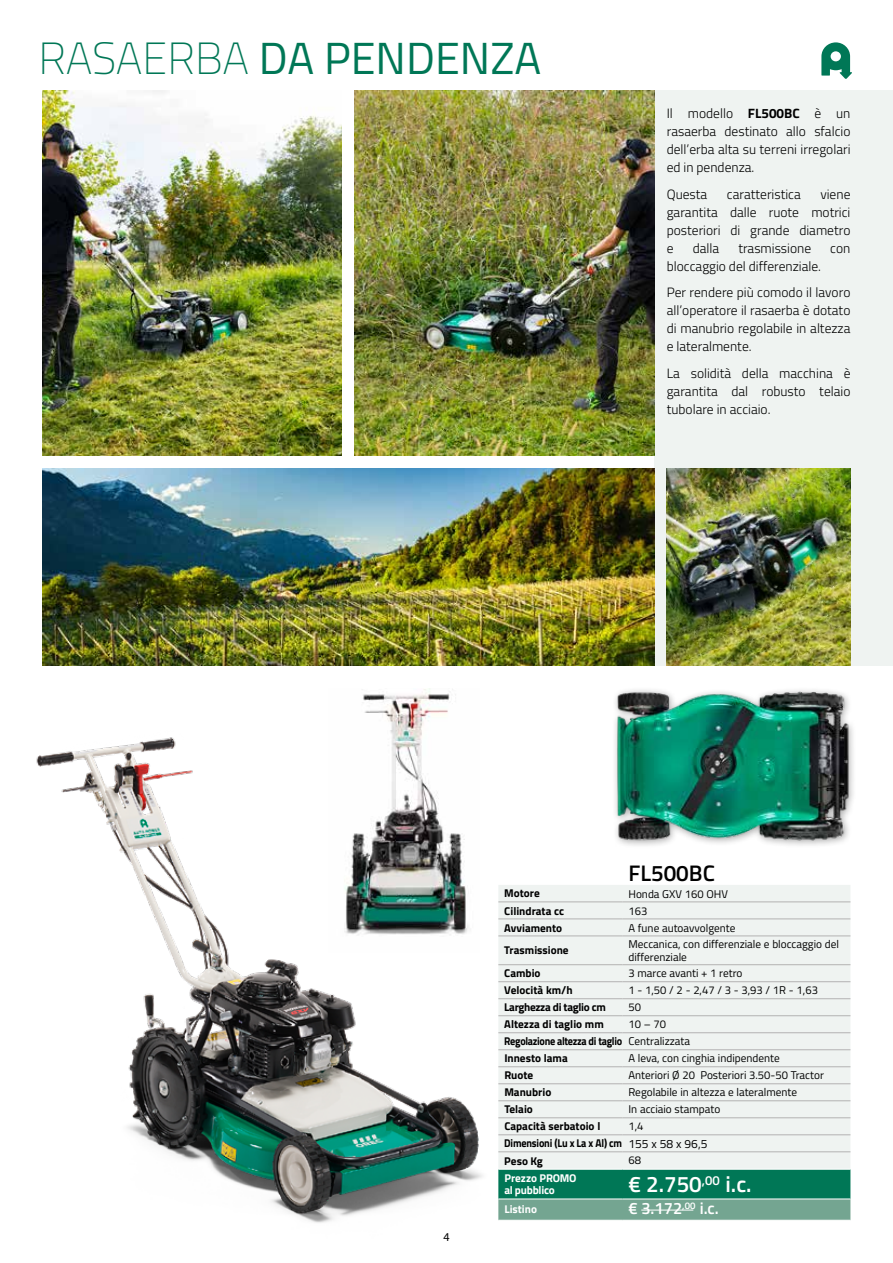
<style>
.page{position:relative;width:893px;height:1263px;background:#fff}
.page>*{position:absolute;margin:0;border:0;box-sizing:border-box;transform-origin:0 0}
.t1{font:45px "Titillium Web";color:#007756}
.t2{font:600 22.5px "Titillium Web";color:#fff}
.t3{font:600 22.5px "Titillium Web";color:#000}
.t4{font:600 16.5px "Titillium Web";color:#fff}
.t5{font:300 13.5px/18px "Titillium Web";color:#000;text-align:justify}
.t6{font:12px "Myriad Pro";color:#000}
.t7{font:11.25px/13.5px "Titillium Web";color:#000}
.t8{font:700 11.25px "Titillium Web";color:#000}
.t9{font:700 11.25px/17px "Titillium Web";letter-spacing:-.03em;color:#000;scale:.91 1}
.t10{font:700 11.25px/17.1px "Titillium Web";letter-spacing:-.02em;color:#000;scale:.91 1}
.t11{font:700 11.25px/12px "Titillium Web";letter-spacing:-.02em;color:#fff}
.t12{font:700 11.25px "Titillium Web";letter-spacing:-.03em;color:#000}
.t13{font:700 11.25px "Titillium Web";color:#fff}
.s1{font-weight:200}
.s2{font-weight:700}
.s3{font-weight:400}
.s4{font-weight:400;font-size:12px}
</style>
<div class="page">
<div style="left:654px;top:90px;width:239px;height:575px;background:#eff3f1"></div>
<img style="left:363px;top:688px;width:93px;height:28px">
<img style="left:36px;top:716px;width:447px;height:507px">
<svg style="left:821px;top:42px;width:31px;height:37px"></svg>
<img style="left:43px;top:90px;width:299px;height:366px">
<img style="left:43px;top:468px;width:611px;height:197px">
<img style="left:667px;top:468px;width:183px;height:197px">
<img style="left:355px;top:90px;width:299px;height:366px">
<img style="left:615px;top:690px;width:239px;height:156px">
<div style="left:498px;top:885px;width:352px;height:284px;background:#eff3f1"></div>
<hr style="left:498px;top:902px;width:124px;height:1px;background:#b3b2b2">
<hr style="left:622px;top:902px;width:228px;height:1px;background:#b3b2b2">
<hr style="left:498px;top:919px;width:124px;height:1px;background:#b3b2b2">
<hr style="left:622px;top:919px;width:228px;height:1px;background:#b3b2b2">
<hr style="left:498px;top:936px;width:124px;height:1px;background:#b3b2b2">
<hr style="left:622px;top:936px;width:228px;height:1px;background:#b3b2b2">
<hr style="left:498px;top:964px;width:124px;height:1px;background:#b3b2b2">
<hr style="left:622px;top:964px;width:228px;height:1px;background:#b3b2b2">
<hr style="left:498px;top:981px;width:124px;height:1px;background:#b3b2b2">
<hr style="left:622px;top:981px;width:228px;height:1px;background:#b3b2b2">
<hr style="left:498px;top:998px;width:124px;height:1px;background:#b3b2b2">
<hr style="left:622px;top:998px;width:228px;height:1px;background:#b3b2b2">
<hr style="left:498px;top:1015px;width:124px;height:1px;background:#b3b2b2">
<hr style="left:622px;top:1015px;width:228px;height:1px;background:#b3b2b2">
<hr style="left:498px;top:1032px;width:124px;height:1px;background:#b3b2b2">
<hr style="left:622px;top:1032px;width:228px;height:1px;background:#b3b2b2">
<hr style="left:498px;top:1049px;width:124px;height:1px;background:#b3b2b2">
<hr style="left:622px;top:1049px;width:228px;height:1px;background:#b3b2b2">
<hr style="left:498px;top:1066px;width:124px;height:1px;background:#b3b2b2">
<hr style="left:622px;top:1066px;width:228px;height:1px;background:#b3b2b2">
<hr style="left:498px;top:1083px;width:124px;height:1px;background:#b3b2b2">
<hr style="left:622px;top:1083px;width:228px;height:1px;background:#b3b2b2">
<hr style="left:498px;top:1100px;width:124px;height:1px;background:#b3b2b2">
<hr style="left:622px;top:1100px;width:228px;height:1px;background:#b3b2b2">
<hr style="left:498px;top:1117px;width:124px;height:1px;background:#b3b2b2">
<hr style="left:622px;top:1117px;width:228px;height:1px;background:#b3b2b2">
<hr style="left:498px;top:1134px;width:124px;height:1px;background:#b3b2b2">
<hr style="left:622px;top:1134px;width:228px;height:1px;background:#b3b2b2">
<hr style="left:498px;top:1151px;width:124px;height:1px;background:#b3b2b2">
<hr style="left:622px;top:1151px;width:228px;height:1px;background:#b3b2b2">
<svg style="left:498px;top:1170px;width:352px;height:50px;background:#338c71"></svg>
<hr style="left:498px;top:1199px;width:124px;height:1px;background:#fff">
<hr style="left:622px;top:1199px;width:228px;height:1px;background:#fff">
<hr style="left:641px;top:1210px;width:52px;height:1px;background:#fff">
<h1 class="t1" style="left:38px;top:25px;width:504px"><span class="s1">RASAERBA</span> DA PENDENZA</h1>
<p class="t5" style="left:667px;top:104px;width:185px">Il modello <span class="s2">FL500BC</span> è un rasaerba destinato allo sfalcio dell’erba alta su terreni irregolari ed in pendenza.</p>
<p class="t5" style="left:667px;top:184px;width:42px">Questa</p>
<p class="t5" style="left:727px;top:184px;width:75px">caratteristica</p>
<p class="t5" style="left:667px;top:184px;width:185px;text-indent:154px">viene garantita dalle ruote motrici posteriori di grande diametro e</p>
<p class="t5" style="left:693px;top:238px;width:28px">dalla</p>
<p class="t5" style="left:738px;top:238px;width:74px">trasmissione</p>
<p class="t5" style="left:830px;top:238px;width:22px">con</p>
<p class="t5" style="left:667px;top:252px;width:185px;line-height:26.5px">bloccaggio del differenziale.<br>Per rendere più comodo il lavoro</p>
<p class="t5" style="left:667px;top:301px;width:185px">all’operatore il rasaerba è dotato di manubrio regolabile in altezza e lateralmente.</p>
<p class="t5" style="left:667px;top:363px;width:185px">La solidità della macchina è garantita dal robusto telaio tubolare in acciaio.</p>
<h2 class="t3" style="left:628px;top:856px;width:88px">FL500BC</h2>
<p class="t8" style="left:504px;top:885px;width:37px">Motore</p>
<p class="t7" style="left:628px;top:886px;width:101px">Honda GXV 160 OHV</p>
<p class="t8" style="left:504px;top:902px;width:61px">Cilindrata cc</p>
<p class="t7" style="left:628px;top:903px;width:20px">163</p>
<p class="t8" style="left:504px;top:919px;width:59px">Avviamento</p>
<p class="t7" style="left:628px;top:920px;width:109px">A fune autoavvolgente</p>
<p class="t8" style="left:504px;top:942px;width:66px">Trasmissione</p>
<p class="t7" style="left:628px;top:936px;width:212px">Meccanica, con differenziale e bloccaggio del differenziale</p>
<p class="t8" style="left:504px;top:965px;width:38px">Cambio</p>
<p class="t7" style="left:628px;top:966px;width:115px">3 marce avanti + 1 retro</p>
<p class="t8" style="left:504px;top:982px;width:70px">Velocità km/h</p>
<p class="t7" style="left:628px;top:983px;width:191px">1 - 1,50 / 2 - 2,47 / 3 - 3,93 / 1R - 1,63</p>
<p class="t12" style="left:504px;top:999px;width:103px">Larghezza di taglio cm</p>
<p class="t7" style="left:628px;top:1000px;width:14px">50</p>
<p class="t8" style="left:504px;top:1016px;width:101px">Altezza di taglio mm</p>
<p class="t9" style="left:504px;top:1015px;width:206px;text-indent:124px"><span class="s3">10 – 70<br></span>Regolazione altezza di taglio <span class="s3">Centralizzata<br></span>Innesto lama</p>
<p class="t7" style="left:628px;top:1051px;width:153px">A leva, con cinghia indipendente</p>
<p class="t8" style="left:504px;top:1067px;width:31px">Ruote</p>
<p class="t7" style="left:628px;top:1068px;width:197px">Anteriori Ø 20 Posteriori 3.50-50 Tractor</p>
<p class="t8" style="left:504px;top:1084px;width:49px">Manubrio</p>
<p class="t7" style="left:628px;top:1085px;width:170px">Regolabile in altezza e lateralmente</p>
<p class="t8" style="left:504px;top:1101px;width:30px">Telaio</p>
<p class="t7" style="left:628px;top:1102px;width:93px">In acciaio stampato</p>
<p class="t8" style="left:504px;top:1118px;width:98px">Capacità serbatoio l</p>
<p class="t10" style="left:504px;top:1117px;width:225px;text-indent:124px"><span class="s3">1,4<br></span>Dimensioni (Lu x La x Al) cm <span class="s4">155 x 58 x 96,5<br></span>Peso Kg</p>
<p class="t7" style="left:628px;top:1153px;width:14px">68</p>
<p class="t6" style="left:443px;top:1230px;width:8px">4</p>
<p class="t11" style="left:504px;top:1172px;width:74px">Prezzo PROMO al pubblico</p>
<h2 class="t2" style="left:628px;top:1167px;width:125px">€ 2.750<sup>,00</sup> i.c.</h2>
<p class="t13" style="left:504px;top:1200px;width:34px">Listino</p>
<p class="t4" style="left:628px;top:1196px;width:92px">€ 3.172<sup>,00</sup> i.c.</p>
</div>
